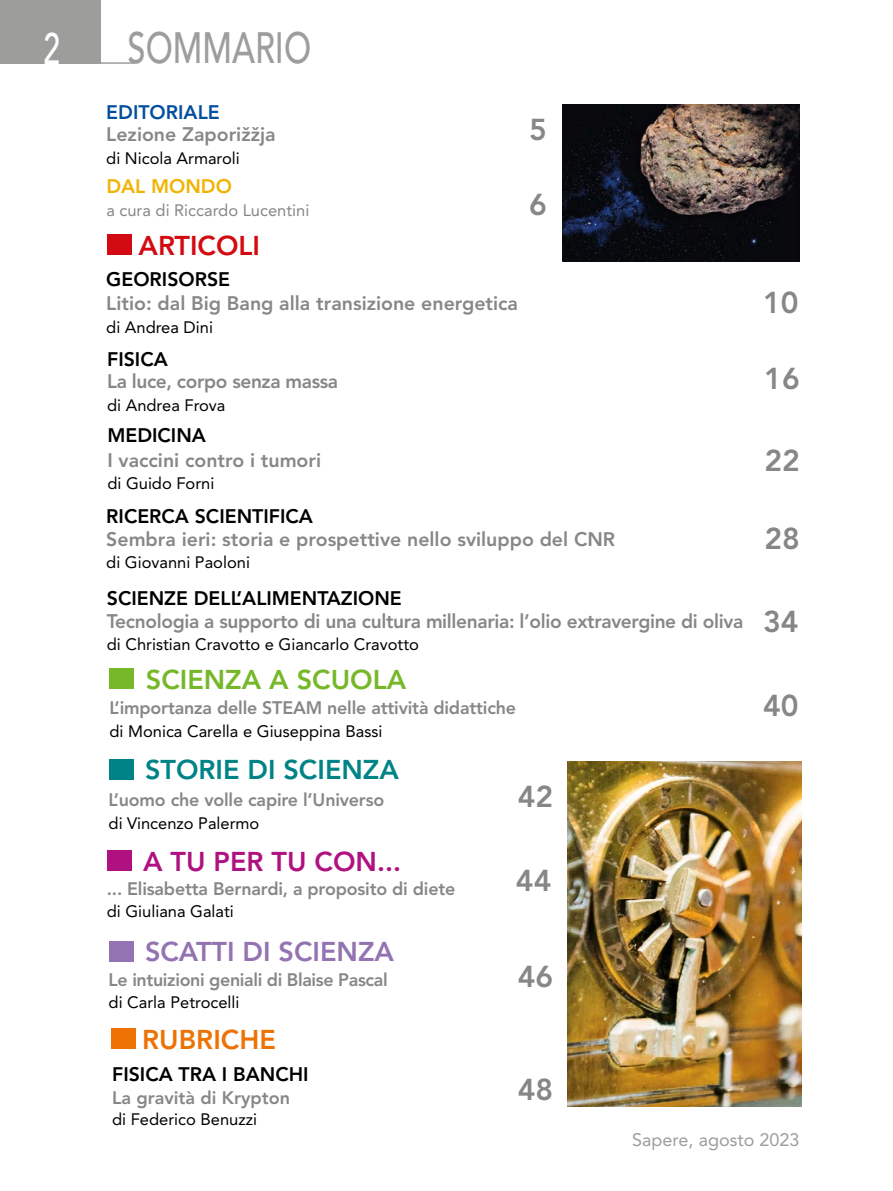
<style>
.page{position:relative;width:893px;height:1191px;background:#fff}
.page>*{position:absolute;margin:0;border:0;box-sizing:border-box;transform-origin:0 0}
.t1{font:500 43.5px "Avenir";color:#9d9d9c;scale:.75 1}
.t2{font:500 43.5px "Avenir";color:#fff;scale:.69 1}
.t3{font:800 30px "Avenir";color:#878787}
.t4{font:800 27px "Avenir";color:#008387}
.t5{font:800 27px "Avenir";color:#9373b1}
.t6{font:800 27px "Avenir";color:#af1280}
.t7{font:800 27px "Avenir";color:#76b82a}
.t8{font:800 27px "Avenir";color:#d20a11}
.t9{font:800 27px "Avenir";color:#ee7203}
.t10{font:800 19.5px "Avenir";color:#878787}
.t11{font:800 19.5px "Avenir";letter-spacing:-.02em;color:#878787}
.t12{font:800 19.5px "Avenir";color:#000}
.t13{font:800 19.5px "Avenir";color:#004f9f}
.t14{font:800 19.5px "Avenir";color:#f1b300}
.t15{font:800 18px "Avenir";letter-spacing:-.01em;color:#878787}
.t16{font:18px "Avenir";color:#9d9d9c}
.t17{font:16.5px "Avenir";color:#000}
.t18{font:16.5px "Avenir";color:#878787}
</style>
<div class="page">
<div style="left:0;top:0;width:101px;height:64px;background:#9d9d9c"></div>
<img style="left:568px;top:761px;width:233px;height:346px">
<img style="left:562px;top:105px;width:237px;height:156px">
<div style="left:107px;top:234px;width:25px;height:20px;background:#d20a11"></div>
<div style="left:109px;top:759px;width:24px;height:20px;background:#008387"></div>
<hr style="left:101px;top:62px;width:34px;height:2px;background:#9d9d9c">
<div style="left:107px;top:850px;width:25px;height:21px;background:#af1280"></div>
<div style="left:109px;top:941px;width:24px;height:20px;background:#9373b1"></div>
<div style="left:110px;top:668px;width:24px;height:20px;background:#76b82a"></div>
<div style="left:111px;top:1028px;width:25px;height:20px;background:#ee7203"></div>
<h1 class="t2" style="left:43px;top:24px;width:26px">2</h1>
<h1 class="t1" style="left:128px;top:23px;width:246px">SOMMARIO</h1>
<p class="t13" style="left:106px;top:100px;width:115px">EDITORIALE</p>
<p class="t10" style="left:106px;top:123px;width:171px">Lezione Zaporižžja</p>
<p class="t17" style="left:106px;top:148px;width:135px">di Nicola Armaroli</p>
<h2 class="t3" style="left:529px;top:112px;width:19px">5</h2>
<p class="t14" style="left:106px;top:175px;width:127px">DAL MONDO</p>
<p class="t18" style="left:106px;top:200px;width:204px">a cura di Riccardo Lucentini</p>
<h2 class="t3" style="left:529px;top:186px;width:19px">6</h2>
<h3 class="t8" style="left:139px;top:229px;width:123px">ARTICOLI</h3>
<p class="t12" style="left:106px;top:268px;width:125px">GEORISORSE</p>
<p class="t10" style="left:106px;top:292px;width:413px">Litio: dal Big Bang alla transizione energetica</p>
<p class="t17" style="left:106px;top:318px;width:108px">di Andrea Dini</p>
<p class="t12" style="left:107px;top:347px;width:62px">FISICA</p>
<p class="t11" style="left:107px;top:370px;width:233px">La luce, corpo senza massa</p>
<p class="t17" style="left:107px;top:395px;width:120px">di Andrea Frova</p>
<p class="t12" style="left:107px;top:424px;width:100px">MEDICINA</p>
<p class="t10" style="left:107px;top:448px;width:215px">I vaccini contro i tumori</p>
<p class="t17" style="left:107px;top:474px;width:108px">di Guido Forni</p>
<p class="t12" style="left:106px;top:505px;width:208px">RICERCA SCIENTIFICA</p>
<p class="t10" style="left:106px;top:527px;width:510px">Sembra ieri: storia e prospettive nello sviluppo del CNR</p>
<p class="t17" style="left:106px;top:553px;width:145px">di Giovanni Paoloni</p>
<p class="t12" style="left:107px;top:587px;width:297px">SCIENZE DELL’ALIMENTAZIONE</p>
<p class="t11" style="left:107px;top:609px;width:638px">Tecnologia a supporto di una cultura millenaria: l’olio extravergine di oliva</p>
<p class="t17" style="left:107px;top:635px;width:314px">di Christian Cravotto e Giancarlo Cravotto</p>
<h3 class="t7" style="left:146px;top:663px;width:262px">SCIENZA A SCUOLA</h3>
<h2 class="t3" style="left:763px;top:285px;width:37px">10</h2>
<h2 class="t3" style="left:764px;top:361px;width:37px">16</h2>
<h2 class="t3" style="left:764px;top:443px;width:37px">22</h2>
<h2 class="t3" style="left:764px;top:521px;width:37px">28</h2>
<h2 class="t3" style="left:763px;top:603px;width:37px">34</h2>
<p class="t15" style="left:109px;top:697px;width:408px">L’importanza delle STEAM nelle attività didattiche</p>
<h2 class="t3" style="left:763px;top:688px;width:37px">40</h2>
<p class="t17" style="left:109px;top:721px;width:274px">di Monica Carella e Giuseppina Bassi</p>
<h3 class="t4" style="left:145px;top:754px;width:255px">STORIE DI SCIENZA</h3>
<p class="t15" style="left:109px;top:789px;width:277px">L’uomo che volle capire l’Universo</p>
<p class="t17" style="left:109px;top:813px;width:152px">di Vincenzo Palermo</p>
<h2 class="t3" style="left:518px;top:778px;width:37px">42</h2>
<h3 class="t6" style="left:143px;top:845px;width:259px">A TU PER TU CON...</h3>
<p class="t15" style="left:107px;top:877px;width:350px">... Elisabetta Bernardi, a proposito di diete</p>
<h2 class="t3" style="left:516px;top:863px;width:37px">44</h2>
<p class="t17" style="left:107px;top:901px;width:129px">di Giuliana Galati</p>
<h3 class="t5" style="left:145px;top:936px;width:250px">SCATTI DI SCIENZA</h3>
<p class="t15" style="left:109px;top:969px;width:280px">Le intuizioni geniali di Blaise Pascal</p>
<h2 class="t3" style="left:518px;top:958px;width:37px">46</h2>
<p class="t17" style="left:109px;top:993px;width:132px">di Carla Petrocelli</p>
<h3 class="t9" style="left:142px;top:1023px;width:135px">RUBRICHE</h3>
<p class="t12" style="left:112px;top:1062px;width:198px">FISICA TRA I BANCHI</p>
<p class="t15" style="left:112px;top:1086px;width:180px">La gravità di Krypton</p>
<p class="t17" style="left:112px;top:1109px;width:146px">di Federico Benuzzi</p>
<h2 class="t3" style="left:518px;top:1071px;width:37px">48</h2>
<p class="t16" style="left:632px;top:1129px;width:169px">Sapere, agosto 2023</p>
</div>
